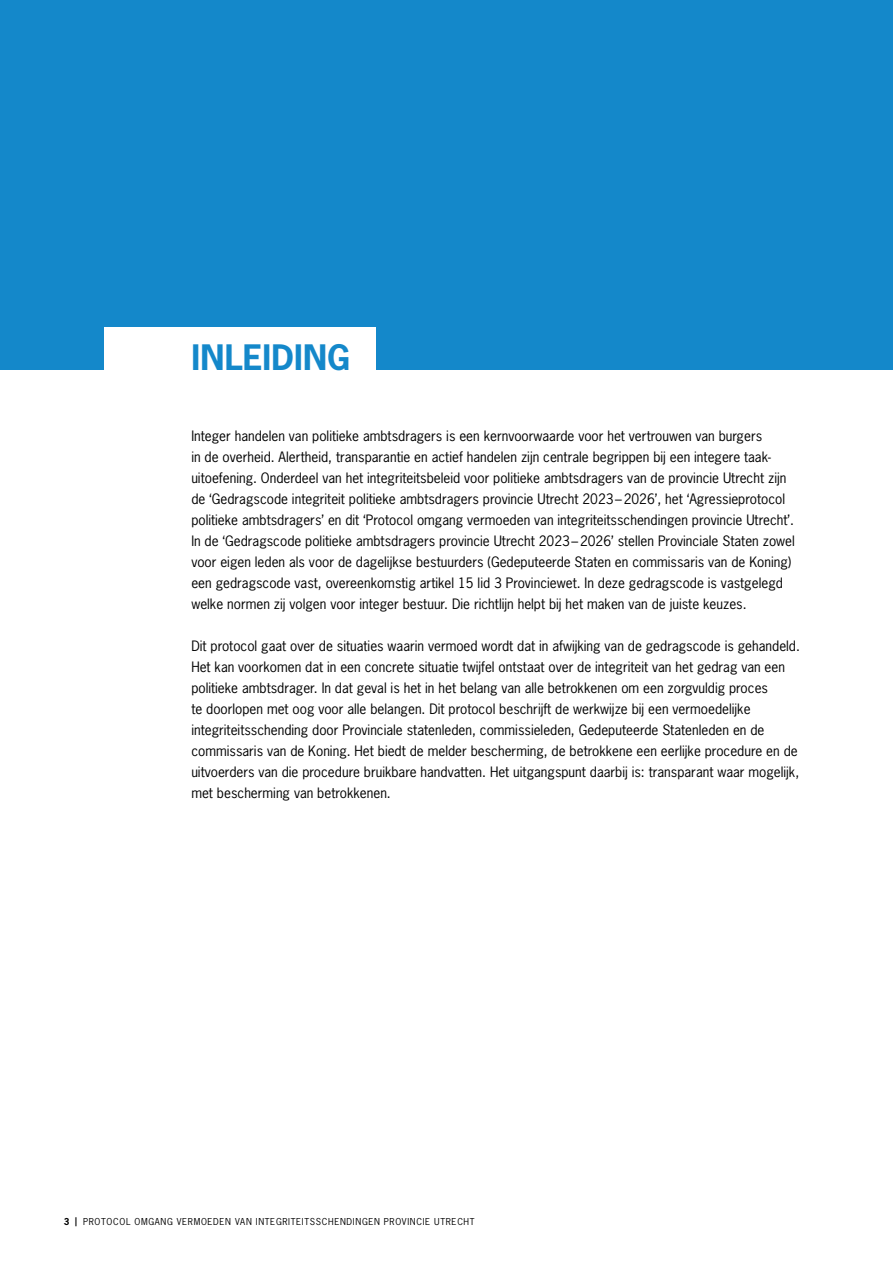
<style>
.page{position:relative;width:893px;height:1263px;background:#fff}
.page>*{position:absolute;margin:0;border:0;box-sizing:border-box;transform-origin:0 0}
.t1{font:700 33px "News Gothic Std";letter-spacing:.005em;color:#1488ca}
.Brood{font:13.5px/21px "News Gothic Std";color:#000}
.t2{font:9px "News Gothic Std";letter-spacing:.075em;color:#000}
.s1{font-weight:700}
</style>
<div class="page">
<div style="left:0;top:0;width:893px;height:370px;background:#1488ca"></div>
<div style="left:104px;top:327px;width:272px;height:55px;background:#fff"></div>
<h1 class="t1" style="left:191px;top:336px;width:160px">INLEIDING</h1>
<p class="Brood" style="left:191px;top:425px;width:605px">Integer handelen van politieke ambtsdragers is een kernvoorwaarde voor het vertrouwen van burgers<br>in de overheid. Alertheid, transparantie en actief handelen zijn centrale begrippen bij een integere taak&shy;uitoefening. Onderdeel van het integriteitsbeleid voor politieke ambtsdragers van de provincie Utrecht zijn de ‘Gedragscode integriteit politieke ambtsdragers provincie Utrecht 2023–2026’, het ‘Agressieprotocol politieke ambtsdragers’ en dit ‘Protocol omgang vermoeden van integriteitsschendingen provincie Utrecht’.<br>In de ‘Gedragscode politieke ambtsdragers provincie Utrecht 2023–2026’ stellen Provinciale Staten zowel voor eigen leden als voor de dagelijkse bestuurders (Gedeputeerde Staten en commissaris van de Koning) een gedragscode vast, overeenkomstig artikel 15 lid 3 Provinciewet. In deze gedragscode is vastgelegd welke normen zij volgen voor integer bestuur. Die richtlijn helpt bij het maken van de juiste keuzes.</p>
<p class="Brood" style="left:191px;top:635px;width:610px">Dit protocol gaat over de situaties waarin vermoed wordt dat in afwijking van de gedragscode is gehandeld.<br>Het kan voorkomen dat in een concrete situatie twijfel ontstaat over de integriteit van het gedrag van een politieke ambtsdrager. In dat geval is het in het belang van alle betrokkenen om een zorgvuldig proces<br>te doorlopen met oog voor alle belangen. Dit protocol beschrijft de werkwijze bij een vermoedelijke integriteitsschending door Provinciale statenleden, commissieleden, Gedeputeerde Statenleden en de commissaris van de Koning. Het biedt de melder bescherming, de betrokkene een eerlijke procedure en de uitvoerders van die procedure bruikbare handvatten. Het uitgangspunt daarbij is: transparant waar mogelijk, met bescherming van betrokkenen.</p>
<p class="t2" style="left:64px;top:1215px;width:412px"><span class="s1">3 |</span> PROTOCOL OMGANG VERMOEDEN VAN INTEGRITEITSSCHENDINGEN PROVINCIE UTRECHT</p>
</div>
